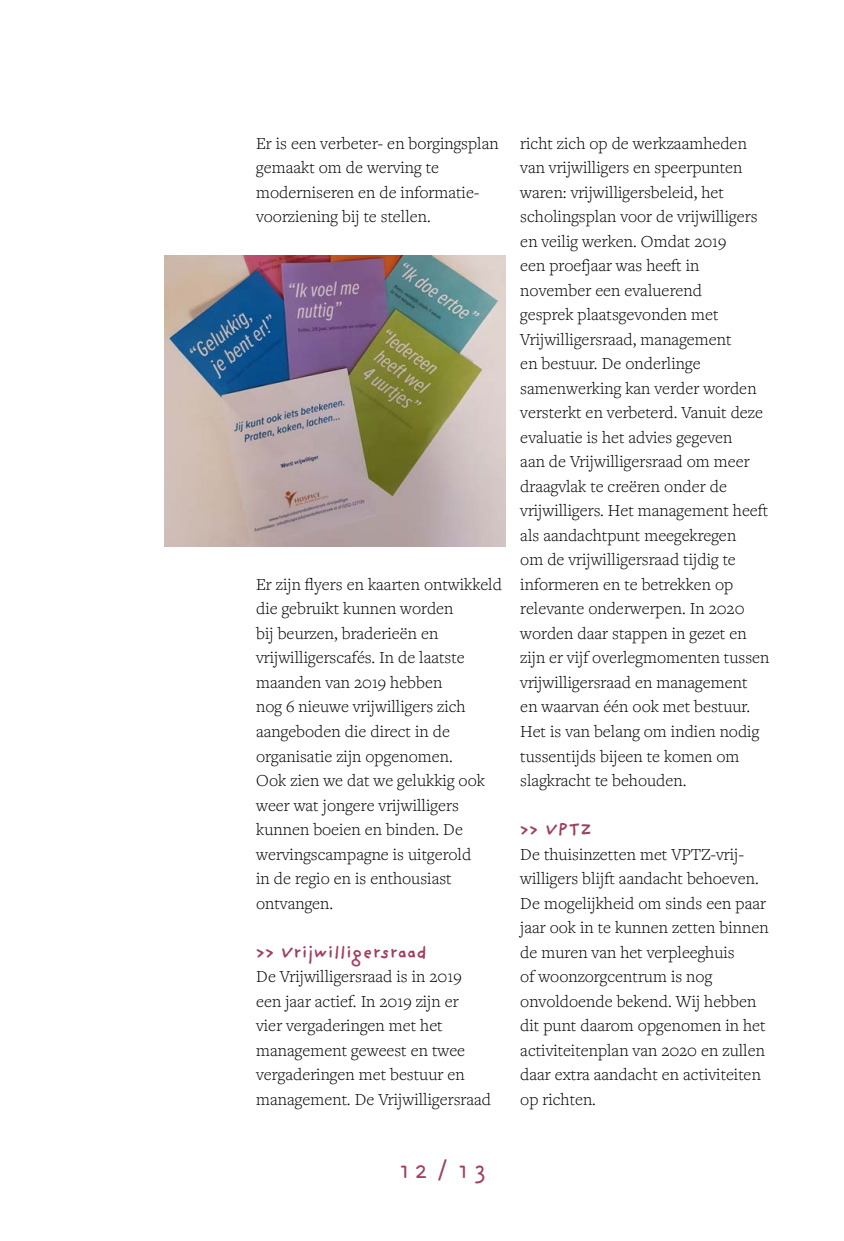
<style>
.page{position:relative;width:844px;height:1241px;background:#fff}
.page>*{position:absolute;margin:0;border:0;box-sizing:border-box;transform-origin:0 0}
.t1{font:28px "Elliotts OT Venus Dioxide";color:#a03e5f}
.t2{font:300 17.5px/24.5px "Freight Text Pro";color:#000}
.t3{font:700 17.5px "Providence Sans Pro";color:#a03e5f}
</style>
<div class="page">
<img style="left:165px;top:255px;width:340px;height:291px">
<p class="t2" style="left:256px;top:130px;width:244px">Er is een verbeter- en borgingsplan gemaakt om de werving te moderniseren en de informatie&shy;voorziening bij te stellen.</p>
<p class="t2" style="left:256px;top:571px;width:247px">Er zijn flyers en kaarten ontwikkeld die gebruikt kunnen worden<br>bij beurzen, braderieën en vrijwilligerscafés. In de laatste maanden van 2019 hebben<br>nog 6 nieuwe vrijwilligers zich aangeboden die direct in de organisatie zijn opgenomen.<br>Ook zien we dat we gelukkig ook weer wat jongere vrijwilligers kunnen boeien en binden. De wervingscampagne is uitgerold<br>in de regio en is enthousiast ontvangen.</p>
<p class="t3" style="left:256px;top:941px;width:172px">&gt;&gt; Vrijwilligersraad</p>
<p class="t2" style="left:256px;top:963px;width:236px">De Vrijwilligersraad is in 2019 een jaar actief. In 2019 zijn er<br>vier vergaderingen met het management geweest en twee vergaderingen met bestuur en management. De Vrijwilligersraad</p>
<p class="t2" style="left:520px;top:130px;width:251px">richt zich op de werkzaamheden van vrijwilligers en speerpunten waren: vrijwilligersbeleid, het scholingsplan voor de vrijwilligers en veilig werken. Omdat 2019<br>een proefjaar was heeft in november een evaluerend<br>gesprek plaatsgevonden met<br>Vrijwilligersraad, management<br>en bestuur. De onderlinge samenwerking kan verder worden versterkt en verbeterd. Vanuit deze evaluatie is het advies gegeven<br>aan de Vrijwilligersraad om meer draagvlak te creëren onder de vrijwilligers. Het management heeft als aandachtpunt meegekregen<br>om de vrijwilligersraad tijdig te informeren en te betrekken op relevante onderwerpen. In 2020 worden daar stappen in gezet en zijn er vijf overlegmomenten tussen vrijwilligersraad en management<br>en waarvan één ook met bestuur.<br>Het is van belang om indien nodig tussentijds bijeen te komen om slagkracht te behouden.</p>
<p class="t3" style="left:520px;top:818px;width:73px">&gt;&gt; VPTZ</p>
<p class="t2" style="left:520px;top:841px;width:250px">De thuisinzetten met VPTZ-vrij&shy;willigers blijft aandacht behoeven.<br>De mogelijkheid om sinds een paar jaar ook in te kunnen zetten binnen de muren van het verpleeghuis<br>of woonzorgcentrum is nog onvoldoende bekend. Wij hebben dit punt daarom opgenomen in het activiteitenplan van 2020 en zullen daar extra aandacht en activiteiten op richten.</p>
<h1 class="t1" style="left:396px;top:1155px;width:93px">12 / 13</h1>
</div>
